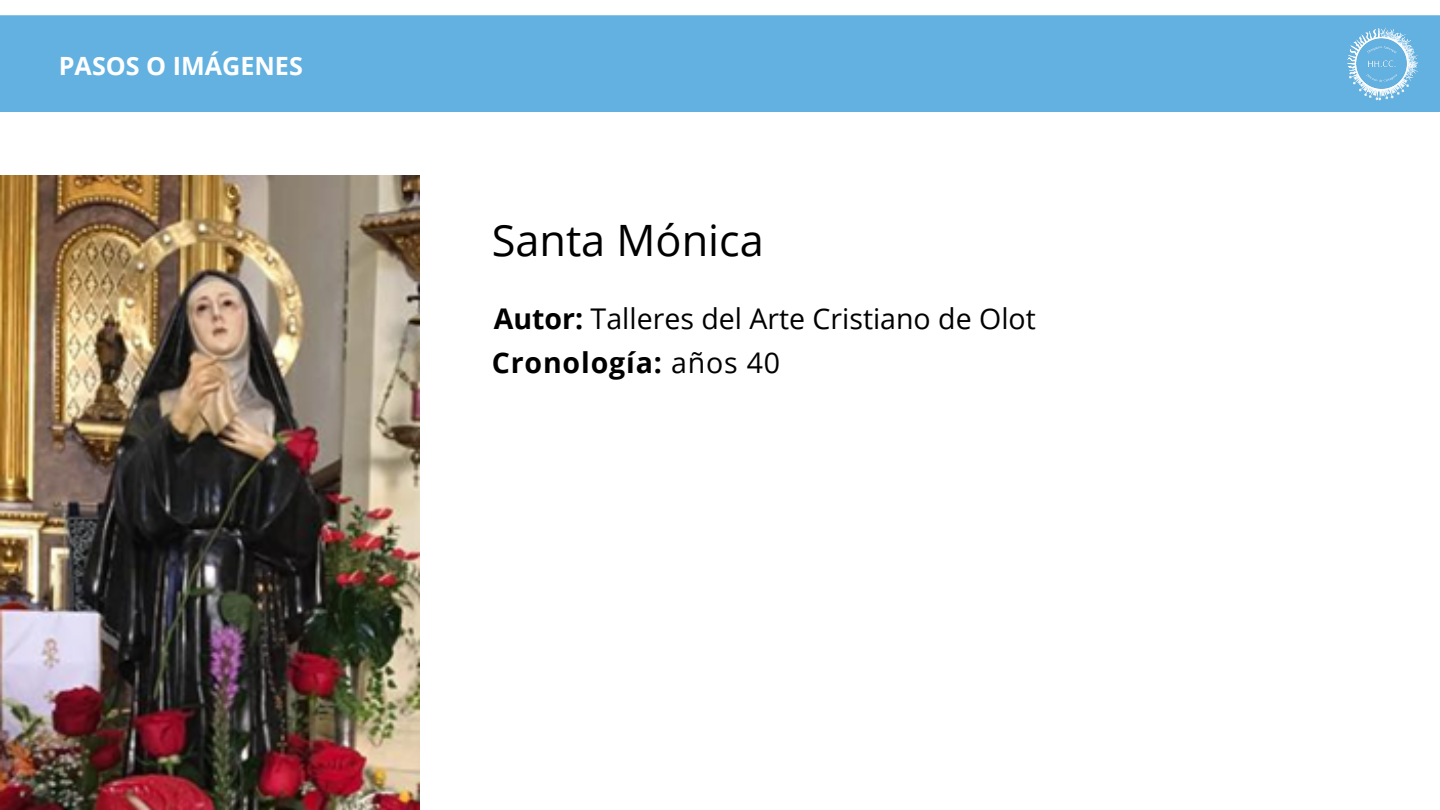
<style>
.page{position:relative;width:1440px;height:810px;background:#fff}
.page>*{position:absolute;margin:0;border:0;box-sizing:border-box;transform-origin:0 0}
.t1{font:43.2px "Open Sans";color:#000}
.t2{font:28.5px/44.2px "Open Sans";color:#000}
.t3{font:700 25.2px "Open Sans";color:#fff}
.s1{font-weight:700}
</style>
<div class="page">
<div style="left:0;top:15px;width:1325px;height:97px;background:#62b1e1"></div>
<img style="left:1325px;top:15px;width:115px;height:97px">
<img style="left:0;top:175px;width:419px;height:635px">
<p class="t3" style="left:59px;top:48px;width:245px">PASOS O IMÁGENES</p>
<h1 class="t1" style="left:492px;top:210px;width:274px">Santa Mónica</h1>
<p class="t2" style="left:492px;top:296px;width:546px"><span class="s1">Autor:</span> Talleres del Arte Cristiano de Olot<br><span class="s1">Cronología:</span> años 40</p>
</div>
